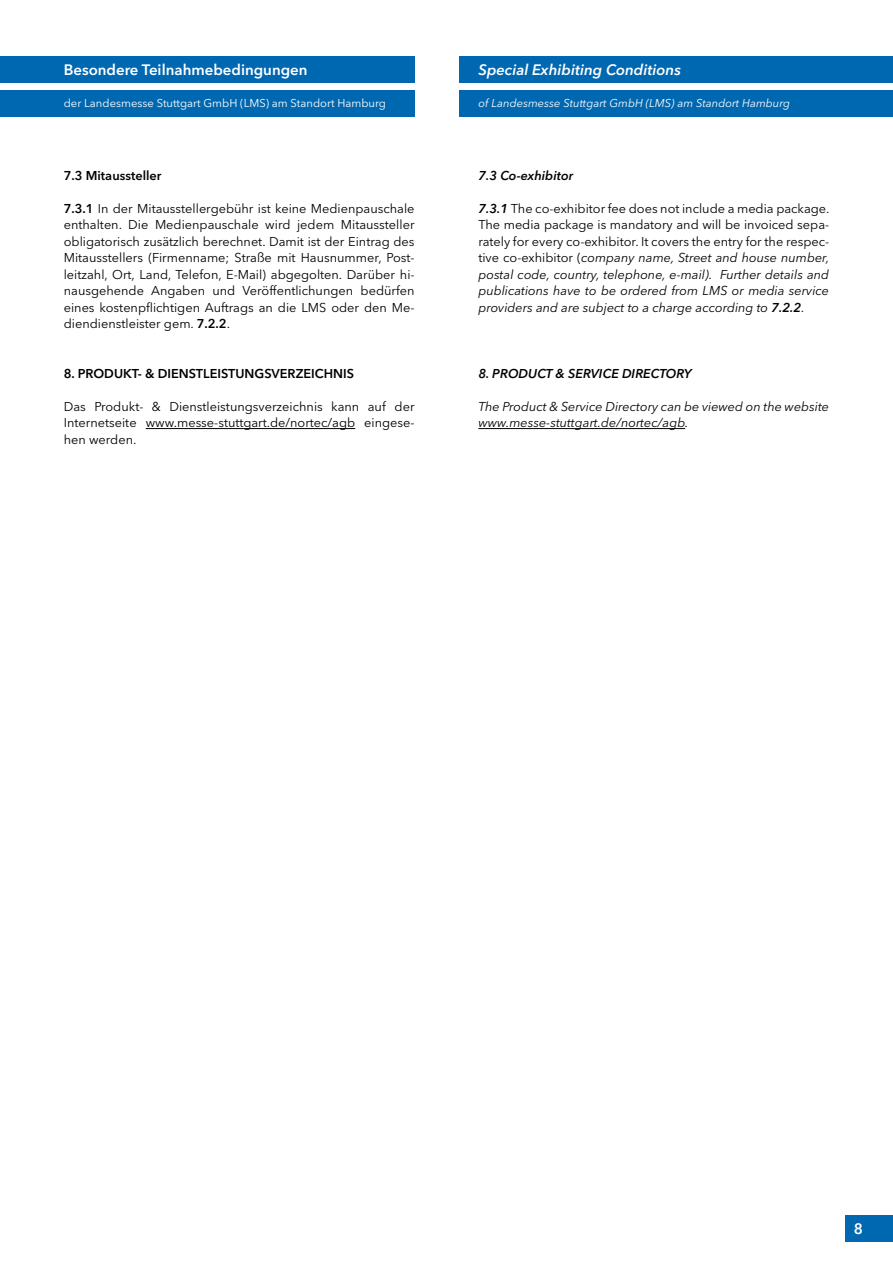
<style>
.page{position:relative;width:893px;height:1263px;background:#fff}
.page>*{position:absolute;margin:0;border:0;box-sizing:border-box;transform-origin:0 0}
.t1{font:600 15px "Avenir Next LT Pro";color:#fff}
.t2{font:italic 600 15px "Avenir Next LT Pro";color:#fff}
.t3{font:12.75px/16.5px "Avenir Next LT Pro";color:#000;text-align:justify}
.t4{font:italic 12.75px/16.5px "Avenir Next LT Pro";color:#000;text-align:justify}
.t5{font:600 12.75px "Avenir Next LT Pro";color:#000}
.t6{font:italic 600 12.75px "Avenir Next LT Pro";color:#000}
.t7{font:11.25px "Avenir Next LT Pro";color:#fff}
.t8{font:italic 11.25px "Avenir Next LT Pro";color:#fff}
.s1{font-weight:600}
.s2{font-style:normal}
</style>
<div class="page">
<div style="left:0;top:56px;width:415px;height:27px;background:#0067b1"></div>
<div style="left:459px;top:56px;width:434px;height:27px;background:#0067b1"></div>
<div style="left:0;top:90px;width:415px;height:27px;background:#0067b1"></div>
<div style="left:459px;top:90px;width:434px;height:27px;background:#0067b1"></div>
<div style="left:845px;top:1215px;width:48px;height:27px;background:#0067b1"></div>
<hr style="left:478px;top:428px;width:207px;height:1px;background:#000">
<hr style="left:146px;top:428px;width:209px;height:1px;background:#000">
<p class="t1" style="left:64px;top:61px;width:245px">Besondere Teilnahmebedingungen</p>
<p class="t7" style="left:64px;top:96px;width:324px">der Landesmesse Stuttgart GmbH (LMS) am Standort Hamburg</p>
<p class="t5" style="left:64px;top:168px;width:99px">7.3 Mitaussteller</p>
<p class="t3" style="left:64px;top:200px;width:352px"><span class="s1">7.3.1</span> In der Mitausstellergebühr ist keine Medienpauschale enthalten. Die Medienpauschale wird jedem Mitaussteller obligatorisch zusätzlich berechnet. Damit ist der Eintrag des Mitausstellers (Firmenname; Straße mit Hausnummer, Post&shy;leitzahl, Ort, Land, Telefon, E-Mail) abgegolten. Darüber hi&shy;nausgehende Angaben und Veröffentlichungen bedürfen eines kostenpflichtigen Auftrags an die LMS oder den Me&shy;diendienstleister gem. <span class="s1">7.2.2</span>.</p>
<p class="t5" style="left:64px;top:366px;width:292px">8. PRODUKT- &amp; DIENSTLEISTUNGSVERZEICHNIS</p>
<p class="t3" style="left:64px;top:398px;width:352px">Das Produkt- &amp; Dienstleistungsverzeichnis kann auf der Internetseite www.messe-stuttgart.de/nortec/agb eingese&shy;hen werden.</p>
<p class="t2" style="left:478px;top:61px;width:204px">Special Exhibiting Conditions</p>
<p class="t8" style="left:478px;top:96px;width:313px">of Landesmesse Stuttgart GmbH (LMS) am Standort Hamburg</p>
<p class="t6" style="left:478px;top:168px;width:96px">7.3 Co-exhibitor</p>
<p class="t4" style="left:478px;top:200px;width:353px"><span class="s1">7.3.1</span> <span class="s2">The co-exhibitor fee does not include a media package.<br>The media package is mandatory and will be invoiced sepa&shy;rately for every co-exhibitor. It covers the entry for the respec&shy;tive co-exhibitor (</span>company name, Street and house number, postal code, country, telephone, e-mail). Further details and publications have to be ordered from LMS or media service providers and are subject to a charge according to <span class="s1">7.2.2</span>.</p>
<p class="t6" style="left:478px;top:366px;width:215px">8. PRODUCT &amp; SERVICE DIRECTORY</p>
<p class="t4" style="left:478px;top:398px;width:352px">The Product &amp; Service Directory can be viewed on the website www.messe-stuttgart.de/nortec/agb.</p>
<p class="t1" style="left:854px;top:1219px;width:11px">8</p>
</div>
